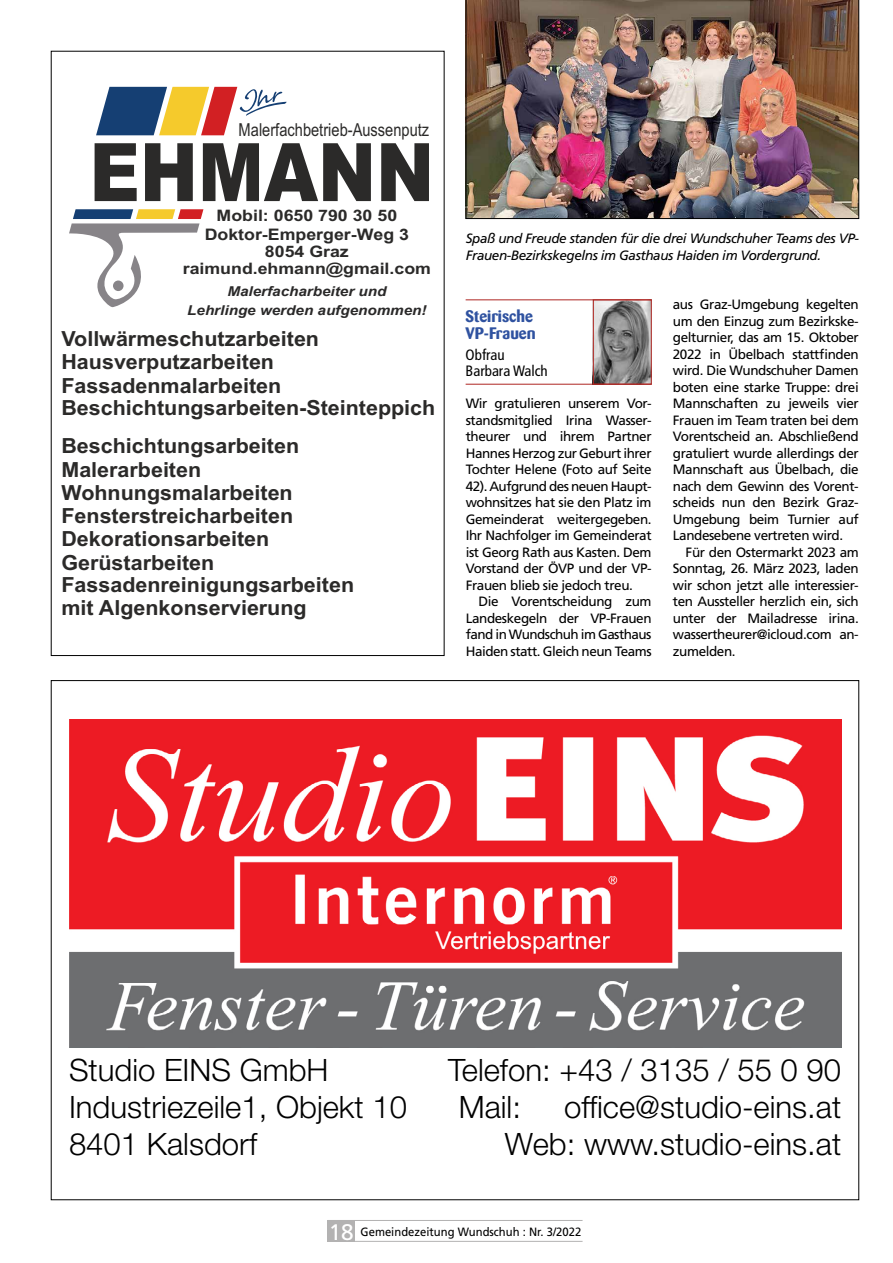
<style>
.page{position:relative;width:893px;height:1263px;background:#fff}
.page>*{position:absolute;margin:0;border:0;box-sizing:border-box;transform-origin:0 0}
.t1{font:300 30.9px/37px "Helvetica Neue LT Pro";color:#000}
.t2{font:700 20.85px/23.1px "Arial";color:#2b2a29}
.t3{font:17.85px "Arial Narrow";color:#2b2a29}
.t4{font:700 16.5px/16.5px "Barmeno";color:#2f52a0}
.t5{font:700 15.9px/17.7px "Arial";color:#2b2a29;text-align:center;scale:1.12 1}
.t6{font:condensed 15px/16.5px "Frutiger LT Std";color:#000}
.t7{font:13.5px/16.5px "Frutiger LT Std";letter-spacing:-.03em;color:#000;text-align:justify}
.t8{font:italic 13.5px/16.5px "Frutiger LT Std";letter-spacing:-.03em;color:#000}
.t9{font:italic 700 13.5px/18.3px "Arial";color:#2a2929;text-align:center;scale:1.12 1}
.t10{font:12px "Frutiger LT Std";color:#000;scale:.94 1}
.s1{font-size:22.5px;color:#fff}
</style>
<div class="page">
<div style="left:327px;top:1220px;width:28px;height:22px;background:#b3b2b2"></div>
<hr style="left:327px;top:1220px;width:256px;height:1px;background:#b3b2b2">
<hr style="left:327px;top:1241px;width:256px;height:1px;background:#b3b2b2">
<img style="left:70px;top:720px;width:771px;height:327px">
<svg style="left:69px;top:209px;width:134px;height:98px"></svg>
<svg style="left:96px;top:87px;width:191px;height:48px"></svg>
<svg style="left:95px;top:143px;width:42px;height:58px"></svg>
<svg style="left:145px;top:143px;width:48px;height:58px"></svg>
<svg style="left:203px;top:143px;width:168px;height:58px"></svg>
<svg style="left:381px;top:143px;width:48px;height:58px"></svg>
<img style="left:466px;top:0;width:393px;height:219px">
<img style="left:595px;top:301px;width:55px;height:82px">
<div style="left:593px;top:299px;width:59px;height:86px;border:1px solid #af2622"></div>
<hr style="left:466px;top:299px;width:186px;height:1px;background:#af2622">
<hr style="left:466px;top:384px;width:186px;height:1px;background:#af2622">
<h3 class="t3" style="left:239px;top:117px;width:192px">Malerfachbetrieb-Aussenputz</h3>
<p class="t5" style="left:183px;top:207px;width:223px">Mobil: 0650 790 30 50<br>Doktor-Emperger-Weg 3<br>8054 Graz raimund.ehmann@gmail.com</p>
<p class="t9" style="left:187px;top:283px;width:215px">Malerfacharbeiter und<br>Lehrlinge werden aufgenommen!</p>
<h2 class="t2" style="left:61px;top:328px;width:375px">Vollwärmeschutzarbeiten<br>Hausverputzarbeiten<br>Fassadenmalarbeiten<br>Beschichtungsarbeiten-Steinteppich</h2>
<h2 class="t2" style="left:61px;top:435px;width:294px">Beschichtungsarbeiten<br>Malerarbeiten<br>Wohnungsmalarbeiten<br>Fensterstreicharbeiten<br>Dekorationsarbeiten<br>Gerüstarbeiten<br>Fassadenreinigungsarbeiten mit Algenkonservierung</h2>
<p class="t8" style="left:466px;top:230px;width:395px">Spaß und Freude standen für die drei Wundschuher Teams des VP-<br>Frauen-Bezirkskegelns im Gasthaus Haiden im Vordergrund.</p>
<p class="t4" style="left:466px;top:308px;width:72px">Steirische<br>VP-Frauen</p>
<p class="t6" style="left:466px;top:346px;width:84px">Obfrau<br>Barbara Walch</p>
<p class="t7" style="left:466px;top:395px;width:187px">Wir gratulieren unserem Vor&shy;standsmitglied Irina Wasser&shy;theurer und ihrem Partner Hannes Herzog zur Geburt ihrer Tochter Helene (Foto auf Seite 42). Aufgrund des neuen Haupt&shy;wohnsitzes hat sie den Platz im Gemeinderat weitergegeben.<br>Ihr Nachfolger im Gemeinderat ist Georg Rath aus Kasten. Dem Vorstand der ÖVP und der VP-Frauen blieb sie jedoch treu.</p>
<p class="t7" style="left:466px;top:593px;width:187px;text-indent:13px">Die Vorentscheidung zum Landeskegeln der VP-Frauen fand in Wundschuh im Gasthaus Haiden statt. Gleich neun Teams</p>
<p class="t7" style="left:673px;top:296px;width:187px">aus Graz-Umgebung kegelten um den Einzug zum Bezirkske&shy;gelturnier, das am 15. Oktober 2022 in Übelbach stattfinden wird. Die Wundschuher Damen boten eine starke Truppe: drei Mannschaften zu jeweils vier Frauen im Team traten bei dem Vorentscheid an. Abschließend gratuliert wurde allerdings der Mannschaft aus Übelbach, die nach dem Gewinn des Vorent&shy;scheids nun den Bezirk Graz-Umgebung beim Turnier auf Landesebene vertreten wird.</p>
<p class="t7" style="left:673px;top:544px;width:187px;text-indent:13px">Für den Ostermarkt 2023 am Sonntag, 26. März 2023, laden wir schon jetzt alle interessier&shy;ten Aussteller herzlich ein, sich unter der Mailadresse irina. wassertheurer@icloud.com an&shy;zumelden.</p>
<h1 class="t1" style="left:69px;top:1051px;width:339px">Studio EINS GmbH<br>Industriezeile1, Objekt 10<br>8401 Kalsdorf</h1>
<h1 class="t1" style="left:459px;top:1051px;width:384px;text-indent:-11px">Telefon: +43 / 3135 / 55 0 90<br>Mail:</h1>
<h1 class="t1" style="left:505px;top:1088px;width:338px;text-align:right">office@studio-eins.at<br>Web: www.studio-eins.at</h1>
<p class="t10" style="left:329px;top:1224px;width:270px"><span class="s1">18</span> Gemeindezeitung Wundschuh : Nr. 3/2022</p>
</div>
